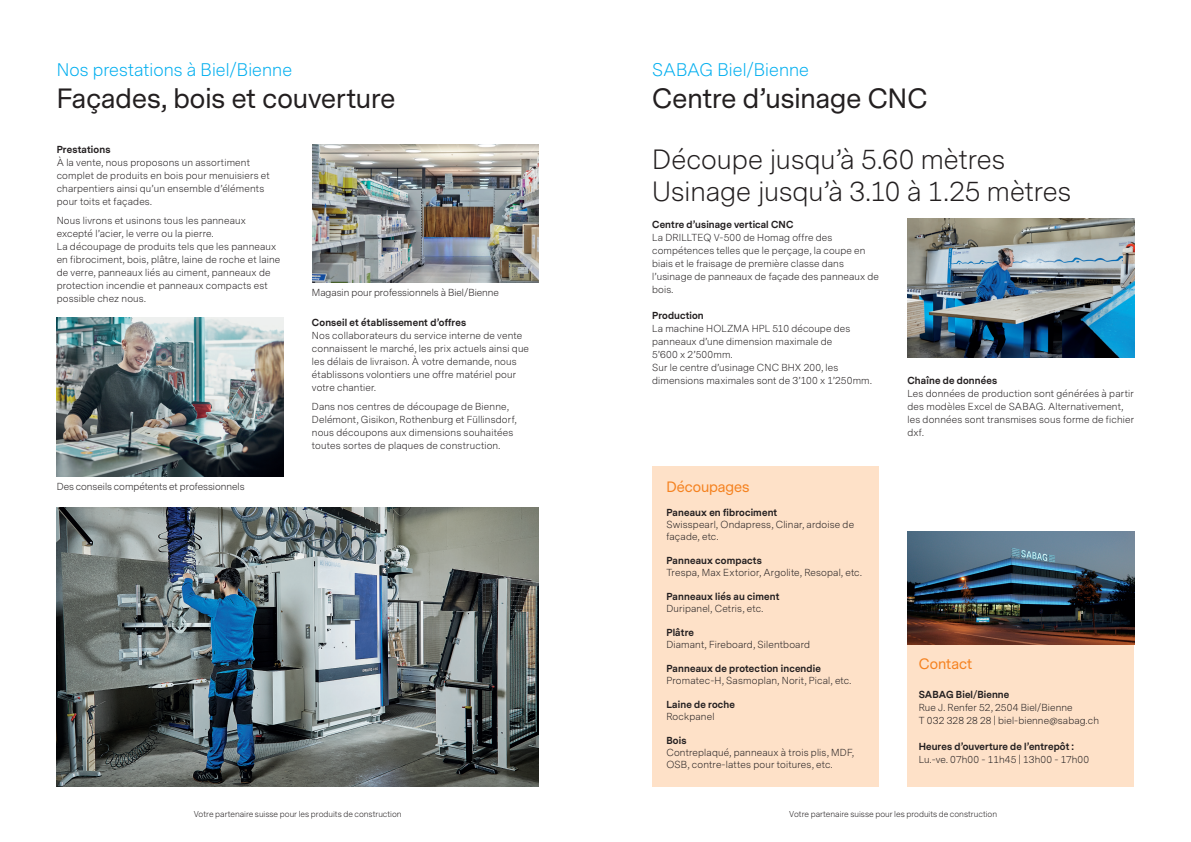
<style>
.page{position:relative;width:1191px;height:842px;background:#fff}
.page>*{position:absolute;margin:0;border:0;box-sizing:border-box;transform-origin:0 0}
.t1{font:300 26px/32px "Messina Sans";color:#231f20}
.t2{font:26px "Messina Sans";letter-spacing:.005em;color:#231f20}
.t3{font:300 17px "Messina Sans";letter-spacing:.005em;color:#00aeef}
.t4{font:14px "Messina Sans";color:#f58220}
.t5{font:300 9.5px/13px "Messina Sans";letter-spacing:.015em;color:#231f20}
.t6{font:700 9.5px "Messina Sans";letter-spacing:.015em;color:#231f20}
.t7{font:300 8px "Messina Sans";color:#231f20}
</style>
<div class="page">
<img style="left:57px;top:508px;width:482px;height:279px">
<img style="left:57px;top:317px;width:226px;height:159px">
<img style="left:312px;top:145px;width:227px;height:137px">
<img style="left:907px;top:219px;width:227px;height:138px">
<div style="left:907px;top:644px;width:227px;height:143px;background:#fee1c8"></div>
<img style="left:907px;top:532px;width:227px;height:112px">
<div style="left:652px;top:467px;width:227px;height:320px;background:#fee1c8"></div>
<h2 class="t3" style="left:57px;top:58px;width:237px">Nos prestations à Biel/Bienne</h2>
<h1 class="t2" style="left:57px;top:81px;width:340px">Façades, bois et couverture</h1>
<p class="t6" style="left:57px;top:143px;width:55px">Prestations</p>
<p class="t5" style="left:57px;top:157px;width:215px">À la vente, nous proposons un assortiment complet de produits en bois pour menuisiers et charpentiers ainsi qu’un ensemble d’éléments pour toits et façades.</p>
<p class="t5" style="left:57px;top:214px;width:225px">Nous livrons et usinons tous les panneaux excepté l’acier, le verre ou la pierre.<br>La découpage de produits tels que les panneaux en fibrociment, bois, plâtre, laine de roche et laine de verre, panneaux liés au ciment, panneaux de protection incendie et panneaux compacts est possible chez nous.</p>
<p class="t5" style="left:57px;top:480px;width:189px">Des conseils compétents et professionnels</p>
<p class="t5" style="left:312px;top:286px;width:188px">Magasin pour professionnels à Biel/Bienne</p>
<p class="t6" style="left:312px;top:316px;width:156px">Conseil et établissement d’offres</p>
<p class="t5" style="left:312px;top:329px;width:219px">Nos collaborateurs du service interne de vente connaissent le marché, les prix actuels ainsi que les délais de livraison. À votre demande, nous établissons volontiers une offre matériel pour votre chantier.</p>
<p class="t5" style="left:312px;top:400px;width:206px">Dans nos centres de découpage de Bienne, Delémont, Gisikon, Rothenburg et Füllinsdorf, nous découpons aux dimensions souhaitées toutes sortes de plaques de construction.</p>
<p class="t7" style="left:194px;top:809px;width:209px">Votre partenaire suisse pour les produits de construction</p>
<h2 class="t3" style="left:652px;top:58px;width:158px">SABAG Biel/Bienne</h2>
<h1 class="t2" style="left:652px;top:81px;width:277px">Centre d’usinage CNC</h1>
<h1 class="t1" style="left:652px;top:144px;width:420px">Découpe jusqu’à 5.60 mètres<br>Usinage jusqu’à 3.10 à 1.25 mètres</h1>
<p class="t6" style="left:652px;top:218px;width:143px">Centre d’usinage vertical CNC</p>
<p class="t5" style="left:652px;top:231px;width:228px">La DRILLTEQ V-500 de Homag offre des compétences telles que le perçage, la coupe en biais et le fraisage de première classe dans l’usinage de panneaux de façade des panneaux de bois.</p>
<p class="t6" style="left:652px;top:309px;width:53px">Production</p>
<p class="t5" style="left:652px;top:322px;width:221px">La machine HOLZMA HPL 510 découpe des panneaux d’une dimension maximale de<br>5’600 x 2’500mm.<br>Sur le centre d’usinage CNC BHX 200, les dimensions maximales sont de 3’100 x 1’250mm.</p>
<h3 class="t4" style="left:666px;top:478px;width:85px">Découpages</h3>
<p class="t6" style="left:666px;top:506px;width:112px">Paneaux en fibrociment</p>
<p class="t5" style="left:666px;top:519px;width:189px;line-height:12px">Swisspearl, Ondapress, Clinar, ardoise de façade, etc.</p>
<p class="t6" style="left:666px;top:554px;width:97px">Panneaux compacts</p>
<p class="t5" style="left:666px;top:566px;width:197px">Trespa, Max Extorior, Argolite, Resopal, etc.</p>
<p class="t6" style="left:666px;top:590px;width:115px">Panneaux liés au ciment</p>
<p class="t5" style="left:666px;top:602px;width:98px">Duripanel, Cetris, etc.</p>
<p class="t6" style="left:666px;top:626px;width:29px">Plâtre</p>
<p class="t5" style="left:666px;top:638px;width:145px">Diamant, Fireboard, Silentboard</p>
<p class="t6" style="left:666px;top:662px;width:156px">Panneaux de protection incendie</p>
<p class="t5" style="left:666px;top:674px;width:186px">Promatec-H, Sasmoplan, Norit, Pical, etc.</p>
<p class="t6" style="left:666px;top:698px;width:70px">Laine de roche</p>
<p class="t5" style="left:666px;top:710px;width:50px">Rockpanel</p>
<p class="t6" style="left:666px;top:734px;width:22px">Bois</p>
<p class="t5" style="left:666px;top:747px;width:189px;line-height:12px">Contreplaqué, panneaux à trois plis, MDF,<br>OSB, contre-lattes pour toitures, etc.</p>
<p class="t6" style="left:907px;top:374px;width:91px">Chaîne de données</p>
<p class="t5" style="left:907px;top:387px;width:228px">Les données de production sont générées à partir des modèles Excel de SABAG. Alternativement, les données sont transmises sous forme de fichier dxf.</p>
<h3 class="t4" style="left:918px;top:654px;width:55px">Contact</h3>
<p class="t6" style="left:918px;top:687px;width:92px">SABAG Biel/Bienne</p>
<p class="t5" style="left:918px;top:701px;width:182px">Rue J. Renfer 52, 2504 Biel/Bienne<br>T 032 328 28 28 | biel-bienne@sabag.ch</p>
<p class="t6" style="left:918px;top:739px;width:157px">Heures d’ouverture de l’entrepôt :</p>
<p class="t5" style="left:918px;top:753px;width:172px">Lu.-ve. 07h00 - 11h45 | 13h00 - 17h00</p>
<p class="t7" style="left:789px;top:809px;width:209px">Votre partenaire suisse pour les produits de construction</p>
</div>
